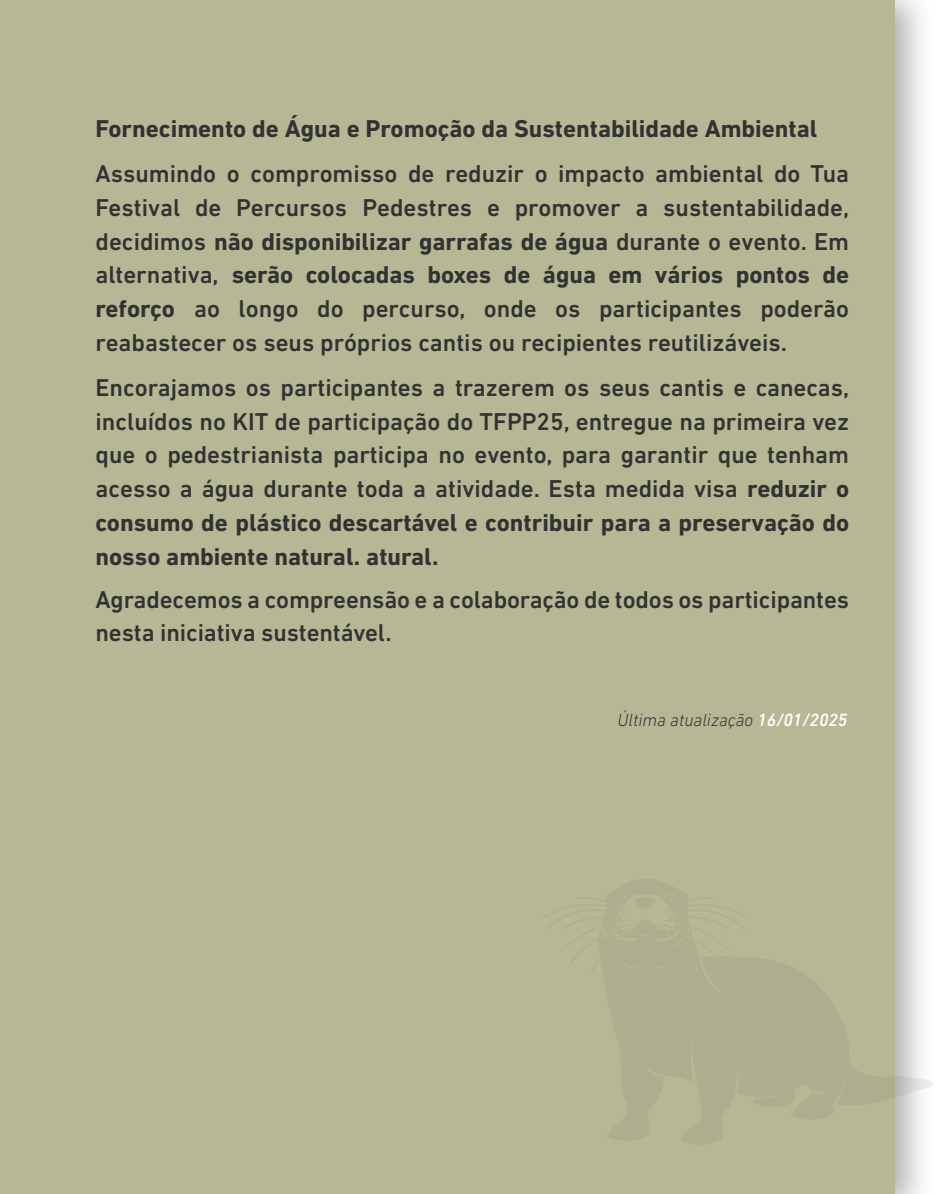
<style>
.page{position:relative;width:951px;height:1194px;background:#fff}
.page>*{position:absolute;margin:0;border:0;box-sizing:border-box;transform-origin:0 0}
.t1{font:500 24.75px/33.8px "DIN Next LT Pro";letter-spacing:-.005em;color:#323232;text-align:justify}
.t2{font:700 24.75px "DIN Next LT Pro";color:#323232}
.t3{font:italic 300 18px "DIN Next LT Pro";color:#323232}
.s1{font-weight:700}
.s2{font-weight:500;color:#fff}
</style>
<div class="page">
<img style="left:894px;top:0;width:28px;height:1193px">
<div style="left:0;top:0;width:894px;height:1193px;background:#b6b794"></div>
<svg style="left:894px;top:878px;width:39px;height:266px"></svg>
<p class="t2" style="left:95px;top:115px;width:723px">Fornecimento de Água e Promoção da Sustentabilidade Ambiental</p>
<p class="t1" style="left:95px;top:159px;width:755px">Assumindo o compromisso de reduzir o impacto ambiental do Tua Festival de Percursos Pedestres e promover a sustentabilidade, decidimos <span class="s1">não disponibilizar garrafas de água</span> durante o evento. Em alternativa, <span class="s1">serão colocadas boxes de água em vários pontos de reforço</span> ao longo do percurso, onde os participantes poderão reabastecer os seus próprios cantis ou recipientes reutilizáveis.</p>
<p class="t1" style="left:95px;top:373px;width:755px">Encorajamos os participantes a trazerem os seus cantis e canecas, incluídos no KIT de participação do TFPP25, entregue na primeira vez que o pedestrianista participa no evento, para garantir que tenham acesso a água durante toda a atividade. Esta medida visa <span class="s1">reduzir o consumo de plástico descartável e contribuir para a preservação do nosso ambiente natural. atural.</span></p>
<p class="t1" style="left:95px;top:584px;width:754px">Agradecemos a compreensão e a colaboração de todos os participantes nesta iniciativa sustentável.</p>
<p class="t3" style="left:617px;top:709px;width:231px">Última atualização <span class="s2">16/01/2025</span></p>
</div>
